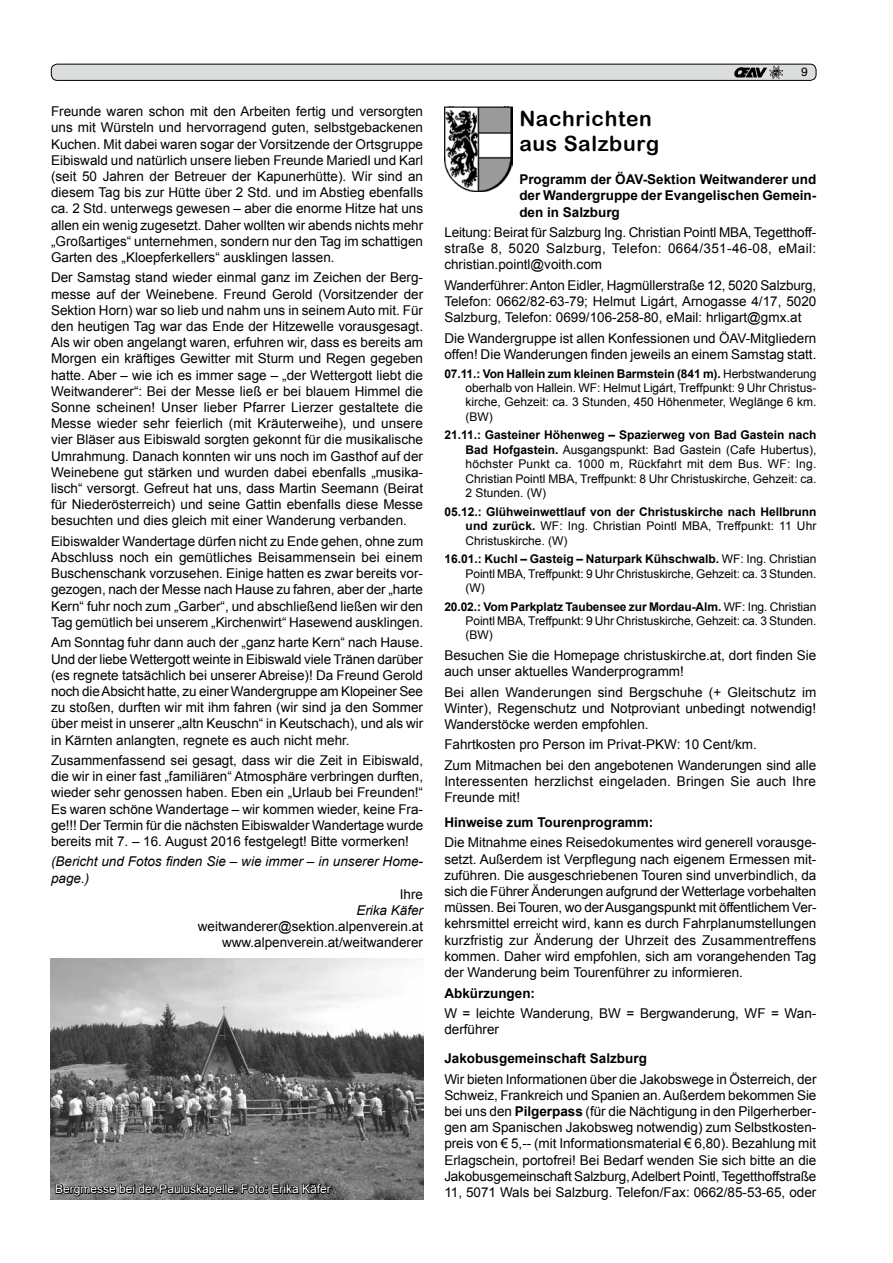
<style>
.page{position:relative;width:893px;height:1263px;background:#fff}
.page>*{position:absolute;margin:0;border:0;box-sizing:border-box;transform-origin:0 0}
.t1{font:21px/25.2px "Arial Rounded MT Bold";letter-spacing:.03em;color:#000}
.t2{font:13.5px/16.2px "Arial";color:#000;text-align:justify}
.t3{font:700 13.5px/16.2px "Arial";color:#000;text-align:justify}
.t4{font:italic 13.5px/16.2px "Arial";color:#000}
.t5{font:12px/14.4px "Arial";color:#000}
.t6{font:700 12px/14.4px "Arial";color:#000;text-align:justify}
.t7{font:12px "Arial";color:#fff}
.t8{font:12px "Helvetica";color:#000}
.s1{font-weight:700}
.s2{font-weight:400}
</style>
<div class="page">
<div style="left:51px;top:64px;width:765px;height:16px;background:#dcddde;border-radius:6px"></div>
<div style="left:51px;top:64px;width:765px;height:17px;border:1px solid #000;border-radius:6px"></div>
<img style="left:734px;top:67px;width:28px;height:10px">
<svg style="left:762px;top:66px;width:20px;height:13px"></svg>
<img style="left:444px;top:106px;width:68px;height:85px">
<img style="left:51px;top:959px;width:372px;height:240px">
<svg style="left:55px;top:1182px;width:278px;height:15px;background:#444"></svg>
<p class="t2" style="left:51px;top:103px;width:374px">Freunde waren schon mit den Arbeiten fertig und versorgten uns mit Würsteln und hervorragend guten, selbstgebackenen Kuchen. Mit dabei waren sogar der Vorsitzende der Ortsgruppe Eibiswald und natürlich unsere lieben Freunde Mariedl und Karl (seit 50 Jahren der Betreuer der Kapunerhütte). Wir sind an diesem Tag bis zur Hütte über 2 Std. und im Abstieg ebenfalls ca. 2 Std. unterwegs gewesen – aber die enorme Hitze hat uns allen ein wenig zugesetzt. Daher wollten wir abends nichts mehr „Großartiges“ unternehmen, sondern nur den Tag im schattigen Garten des „Kloepferkellers“ ausklingen lassen.</p>
<p class="t2" style="left:51px;top:270px;width:374px;text-align:left">Der Samstag stand wieder einmal ganz im Zeichen der Berg&shy;messe auf der Weinebene. Freund Gerold (Vorsitzender der Sektion Horn) war so lieb und nahm uns in seinem Auto mit. Für den heutigen Tag war das Ende der Hitzewelle vorausgesagt.<br>Als wir oben angelangt waren, erfuhren wir, dass es bereits am Morgen ein kräftiges Gewitter mit Sturm und Regen gegeben hatte. Aber – wie ich es immer sage – „der Wettergott liebt die Weitwanderer“: Bei der Messe ließ er bei blauem Himmel die Sonne scheinen! Unser lieber Pfarrer Lierzer gestaltete die Messe wieder sehr feierlich (mit Kräuterweihe), und unsere vier Bläser aus Eibiswald sorgten gekonnt für die musikalische Umrahmung. Danach konnten wir uns noch im Gasthof auf der Weinebene gut stärken und wurden dabei ebenfalls „musika&shy;lisch“ versorgt. Gefreut hat uns, dass Martin Seemann (Beirat für Niederösterreich) und seine Gattin ebenfalls diese Messe besuchten und dies gleich mit einer Wanderung verbanden.</p>
<p class="t2" style="left:51px;top:533px;width:374px">Eibiswalder Wandertage dürfen nicht zu Ende gehen, ohne zum Abschluss noch ein gemütliches Beisammensein bei einem Buschenschank vorzusehen. Einige hatten es zwar bereits vor&shy;gezogen, nach der Messe nach Hause zu fahren, aber der „harte Kern“ fuhr noch zum „Garber“, und abschließend ließen wir den Tag gemütlich bei unserem „Kirchenwirt“ Hasewend ausklingen.</p>
<p class="t2" style="left:51px;top:635px;width:374px;text-align:left">Am Sonntag fuhr dann auch der „ganz harte Kern“ nach Hause.<br>Und der liebe Wettergott weinte in Eibiswald viele Tränen darüber (es regnete tatsächlich bei unserer Abreise)! Da Freund Gerold noch die Absicht hatte, zu einer Wandergruppe am Klopeiner See zu stoßen, durften wir mit ihm fahren (wir sind ja den Sommer über meist in unserer „altn Keuschn“ in Keutschach), und als wir in Kärnten anlangten, regnete es auch nicht mehr.</p>
<p class="t2" style="left:51px;top:752px;width:374px">Zusammenfassend sei gesagt, dass wir die Zeit in Eibiswald, die wir in einer fast „familiären“ Atmosphäre verbringen durften, wieder sehr genossen haben. Eben ein „Urlaub bei Freunden!“ Es waren schöne Wandertage – wir kommen wieder, keine Fra&shy;ge!!! Der Termin für die nächsten Eibiswalder Wandertage wurde bereits mit 7. – 16. August 2016 festgelegt! Bitte vormerken!</p>
<p class="t4" style="left:51px;top:854px;width:374px">(Bericht und Fotos finden Sie – wie immer – in unserer Home&shy;page.)</p>
<p class="t2" style="left:400px;top:886px;width:25px">Ihre</p>
<p class="t4" style="left:356px;top:902px;width:68px">Erika Käfer</p>
<p class="t2" style="left:198px;top:918px;width:227px;text-align:right">weitwanderer@sektion.alpenverein.at www.alpenverein.at/weitwanderer</p>
<p class="t7" style="left:55px;top:1181px;width:277px">Bergmesse bei der Pauluskapelle. Foto: Erika Käfer</p>
<p class="t8" style="left:801px;top:65px;width:8px">9</p>
<h1 class="t1" style="left:519px;top:106px;width:141px">Nachrichten aus Salzburg</h1>
<p class="t3" style="left:519px;top:172px;width:299px">Programm der ÖAV-Sektion Weitwanderer und der Wandergruppe der Evangelischen Gemein&shy;den in Salzburg</p>
<p class="t2" style="left:444px;top:224px;width:373px">Leitung: Beirat für Salzburg Ing. Christian Pointl MBA, Tegetthoff&shy;straße 8, 5020 Salzburg, Telefon: 0664/351-46-08, eMail: christian. pointl@voith.com</p>
<p class="t2" style="left:444px;top:277px;width:374px">Wanderführer: Anton Eidler, Hagmüllerstraße 12, 5020 Salzburg, Telefon: 0662/82-63-79; Helmut Ligárt, Arnogasse 4/17, 5020<br>Salzburg, Telefon: 0699/106-258-80, eMail: hrligart@gmx.at</p>
<p class="t2" style="left:444px;top:330px;width:374px">Die Wandergruppe ist allen Konfessionen und ÖAV-Mitgliedern offen! Die Wanderungen finden jeweils an einem Samstag statt.</p>
<p class="t5" style="left:466px;top:366px;width:352px;text-indent:-21px"><span class="s1">07.11.: Von Hallein zum kleinen Barmstein (841 m).</span> Herbstwanderung oberhalb von Hallein. WF: Helmut Ligárt, Treffpunkt: 9 Uhr Christus&shy;kirche, Gehzeit: ca. 3 Stunden, 450 Höhenmeter, Weglänge 6 km. (BW)</p>
<p class="t5" style="left:466px;top:428px;width:352px;text-indent:-21px"><span class="s1">21.11.: Gasteiner Höhenweg – Spazierweg von Bad Gastein nach Bad Hofgastein.</span> Ausgangspunkt: Bad Gastein (Cafe Hubertus), höchster Punkt ca. 1000 m, Rückfahrt mit dem Bus. WF: Ing.<br>Christian Pointl MBA, Treffpunkt: 8 Uhr Christuskirche, Gehzeit: ca.<br>2 Stunden. (W)</p>
<p class="t6" style="left:466px;top:505px;width:352px;text-indent:-21px">05.12.: Glühweinwettlauf von der Christuskirche nach Hellbrunn und zurück. <span class="s2">WF: Ing. Christian Pointl MBA, Treffpunkt: 11 Uhr Christuskirche. (W)</span></p>
<p class="t5" style="left:466px;top:552px;width:352px;text-indent:-21px"><span class="s1">16.01.: Kuchl – Gasteig – Naturpark Kühschwalb.</span> WF: Ing. Christian<br>Pointl MBA, Treffpunkt: 9 Uhr Christuskirche, Gehzeit: ca. 3 Stunden. (W)</p>
<p class="t5" style="left:466px;top:599px;width:352px;text-indent:-21px"><span class="s1">20.02.: Vom Parkplatz Taubensee zur Mordau-Alm.</span> WF: Ing. Christian<br>Pointl MBA, Treffpunkt: 9 Uhr Christuskirche, Gehzeit: ca. 3 Stunden. (BW)</p>
<p class="t2" style="left:444px;top:647px;width:373px">Besuchen Sie die Homepage christuskirche.at, dort finden Sie auch unser aktuelles Wanderprogramm!</p>
<p class="t2" style="left:444px;top:684px;width:374px">Bei allen Wanderungen sind Bergschuhe (+ Gleitschutz im Winter), Regenschutz und Notproviant unbedingt notwendig!<br>Wanderstöcke werden empfohlen.</p>
<p class="t2" style="left:444px;top:735px;width:374px;line-height:20.4px">Fahrtkosten pro Person im Privat-PKW: 10 Cent/km.<br>Zum Mitmachen bei den angebotenen Wanderungen sind alle</p>
<p class="t2" style="left:444px;top:773px;width:373px">Interessenten herzlichst eingeladen. Bringen Sie auch Ihre<br>Freunde mit!</p>
<p class="t3" style="left:444px;top:814px;width:211px">Hinweise zum Tourenprogramm:</p>
<p class="t2" style="left:444px;top:835px;width:374px">Die Mitnahme eines Reisedokumentes wird generell vorausge&shy;setzt. Außerdem ist Verpflegung nach eigenem Ermessen mit&shy;zuführen. Die ausgeschriebenen Touren sind unverbindlich, da sich die Führer Änderungen aufgrund der Wetterlage vorbehalten müssen. Bei Touren, wo der Ausgangspunkt mit öffentlichem Ver&shy;kehrsmittel erreicht wird, kann es durch Fahrplanumstellungen kurzfristig zur Änderung der Uhrzeit des Zusammentreffens kommen. Daher wird empfohlen, sich am vorangehenden Tag der Wanderung beim Tourenführer zu informieren.</p>
<p class="t3" style="left:444px;top:985px;width:92px">Abkürzungen:</p>
<p class="t2" style="left:444px;top:1005px;width:373px">W = leichte Wanderung, BW = Bergwanderung, WF = Wan&shy;derführer</p>
<p class="t3" style="left:444px;top:1051px;width:204px">Jakobusgemeinschaft Salzburg</p>
<p class="t2" style="left:444px;top:1071px;width:374px">Wir bieten Informationen über die Jakobswege in Österreich, der Schweiz, Frankreich und Spanien an. Außerdem bekommen Sie bei uns den <span class="s1">Pilgerpass</span> (für die Nächtigung in den Pilgerherber&shy;gen am Spanischen Jakobsweg notwendig) zum Selbstkosten&shy;preis von € 5,-- (mit Informationsmaterial € 6,80). Bezahlung mit Erlagschein, portofrei! Bei Bedarf wenden Sie sich bitte an die Jakobusgemeinschaft Salzburg, Adelbert Pointl, Tegetthoffstraße 11, 5071 Wals bei Salzburg. Telefon/Fax: 0662/85-53-65, oder</p>
</div>
